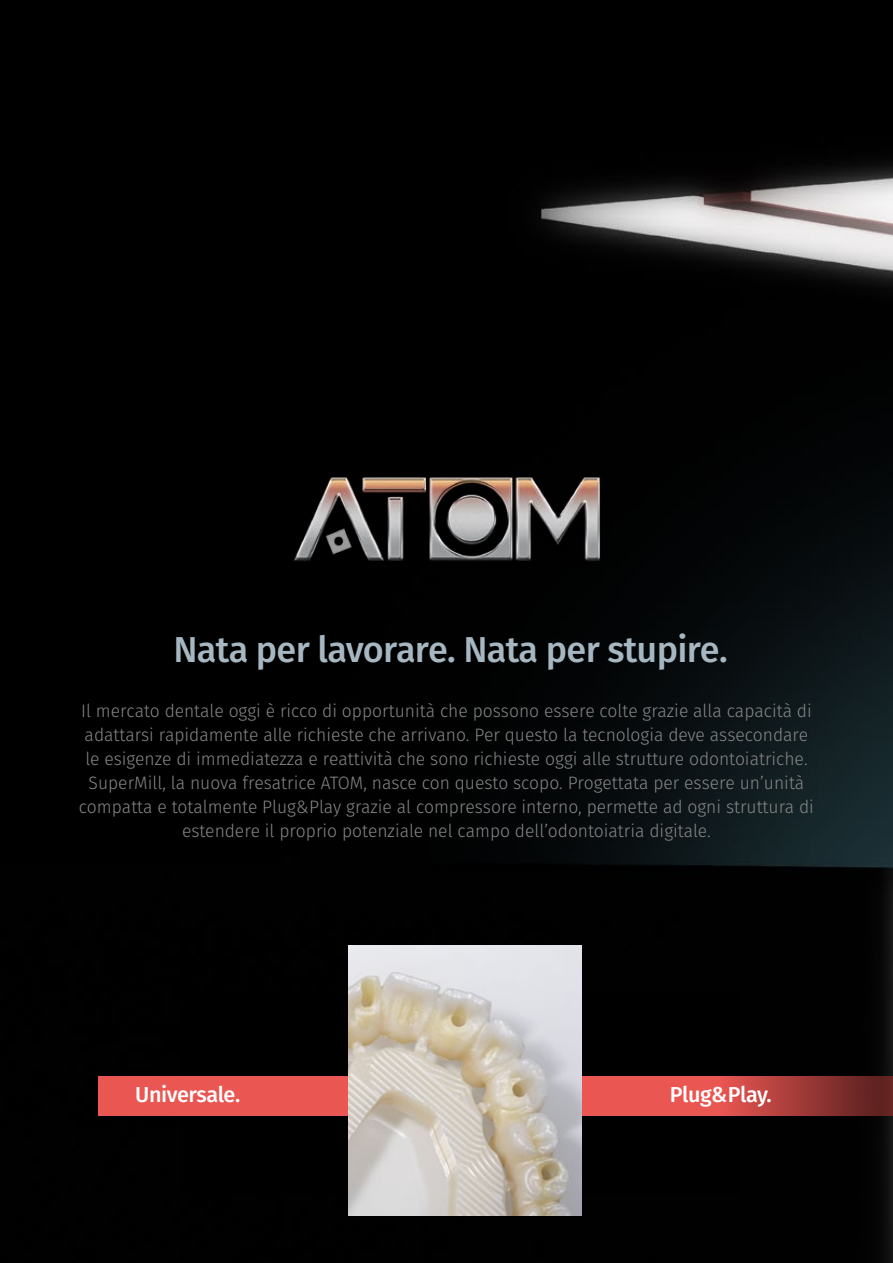
<style>
.page{position:relative;width:893px;height:1263px;background:#fff}
.page>*{position:absolute;margin:0;border:0;box-sizing:border-box;transform-origin:0 0}
.t1{font:500 36px "Fira Sans";letter-spacing:-.02em;color:#a7b7c2}
.t2{font:500 21.6px "Fira Sans";letter-spacing:-.02em;color:#fff}
.t3{font:300 18px/24px "Fira Sans";color:#878787;text-align:center}
</style>
<div class="page">
<img style="left:0;top:0;width:893px;height:1263px">
<img style="left:276px;top:460px;width:341px;height:117px">
<div style="left:453px;top:990px;width:286px;height:204px;background:#000"></div>
<div style="left:182px;top:990px;width:264px;height:204px;background:#000"></div>
<div style="left:98px;top:1077px;width:250px;height:39px;background:#ea5652"></div>
<svg style="left:582px;top:1077px;width:311px;height:39px;background:#be4542"></svg>
<img style="left:348px;top:945px;width:234px;height:270px">
<h1 class="t1" style="left:173px;top:625px;width:556px">Nata per lavorare. Nata per stupire.</h1>
<p class="t3" style="left:79px;top:699px;width:737px">Il mercato dentale oggi è ricco di opportunità che possono essere colte grazie alla capacità di adattarsi rapidamente alle richieste che arrivano. Per questo la tecnologia deve assecondare le esigenze di immediatezza e reattività che sono richieste oggi alle strutture odontoiatriche.<br>SuperMill, la nuova fresatrice ATOM, nasce con questo scopo. Progettata per essere un’unità compatta e totalmente Plug&amp;Play grazie al compressore interno, permette ad ogni struttura di estendere il proprio potenziale nel campo dell’odontoiatria digitale.</p>
<p class="t2" style="left:135px;top:1080px;width:106px">Universale.</p>
<p class="t2" style="left:670px;top:1080px;width:104px">Plug&amp;Play.</p>
</div>
